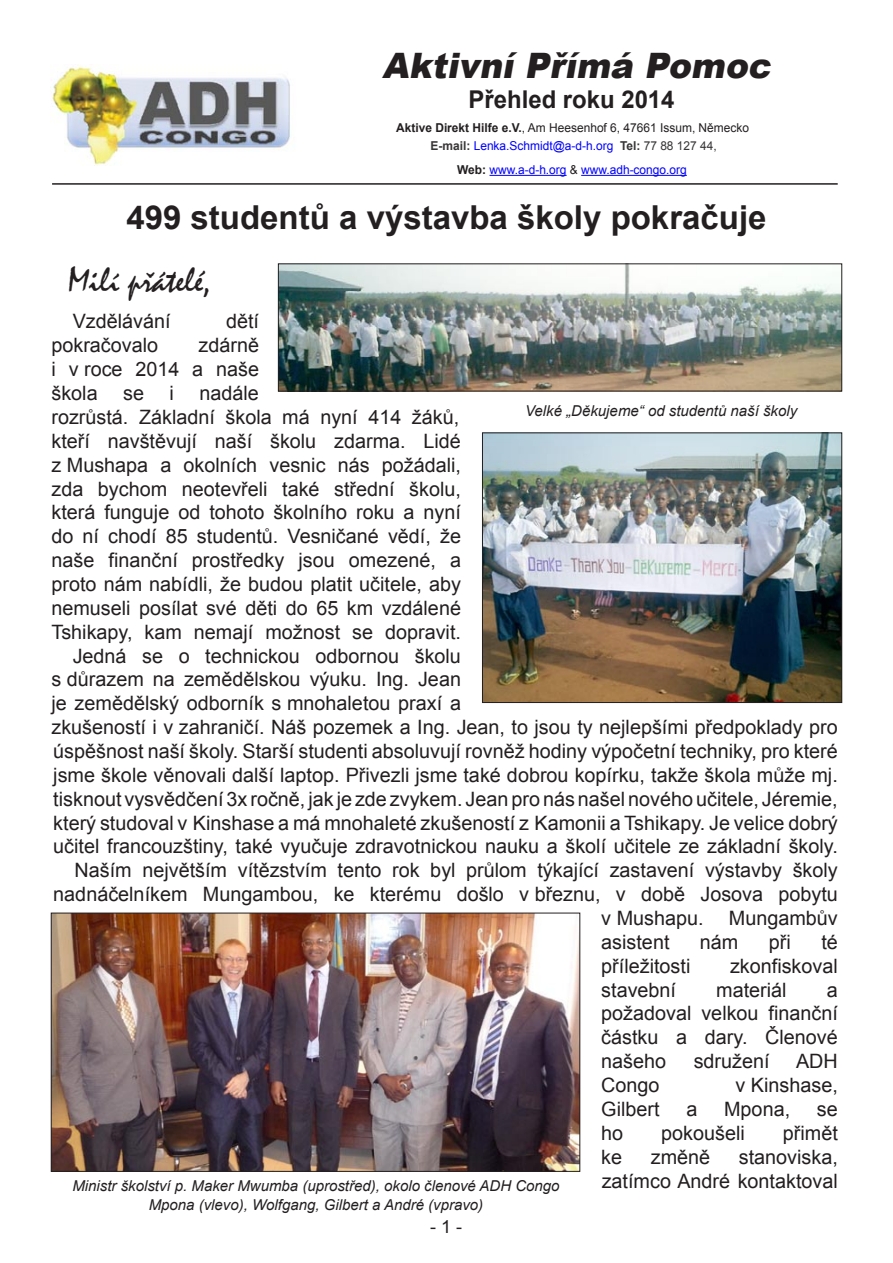
<style>
.page{position:relative;width:893px;height:1263px;background:#fff}
.page>*{position:absolute;margin:0;border:0;box-sizing:border-box;transform-origin:0 0}
.t1{font:36px "Mistral";color:#231f20}
.t2{font:italic 900 35.1px "Arial";color:#231f20}
.t3{font:700 33px "Arial";color:#231f20}
.t4{font:700 24.6px "Arial";color:#231f20}
.t5{font:19.8px/23.9px "Arial";color:#231f20;text-align:justify}
.t6{font:18px "Arial";color:#231f20}
.t7{font:italic 15px/18px "Arial";color:#231f20;text-align:center}
.t8{font:12.3px/17.9px "Arial";color:#231f20;text-align:center}
.t9{font:12.3px "Arial";color:#00f}
.s1{font-weight:700}
.s2{font-weight:700;color:#373535}
.s3{color:#00f}
.s4{color:#373535}
.s5{font-weight:700;color:#231f20}
.s6{color:#231f20}
</style>
<div class="page">
<img style="left:52px;top:65px;width:238px;height:100px">
<hr style="left:52px;top:183px;width:786px;height:2px;background:#231f20">
<img style="left:53px;top:915px;width:525px;height:254px">
<div style="left:51px;top:913px;width:529px;height:258px;border:1px solid #231f20"></div>
<hr style="left:489px;top:175px;width:78px;height:1px;background:#00f">
<hr style="left:581px;top:175px;width:106px;height:1px;background:#00f">
<img style="left:484px;top:435px;width:356px;height:266px">
<div style="left:482px;top:433px;width:360px;height:270px;border:1px solid #231f20"></div>
<img style="left:280px;top:266px;width:560px;height:123px">
<div style="left:278px;top:264px;width:564px;height:127px;border:1px solid #231f20"></div>
<h2 class="t2" style="left:382px;top:40px;width:398px">Aktivní Přímá Pomoc</h2>
<p class="t4" style="left:469px;top:83px;width:207px">Přehled roku 2014</p>
<p class="t8" style="left:396px;top:119px;width:354px"><span class="s1">Aktive Direkt Hilfe e.V.</span>, Am Heesenhof 6, 47661 Issum, Německo<br><span class="s2">E-mail:</span> <span class="s3">Lenka.Schmidt@a-d-h.org</span> <span class="s2">Tel:</span> <span class="s4">77 88 127 44,</span></p>
<p class="t9" style="left:457px;top:162px;width:231px"><span class="s5">Web:</span> www.a-d-h.org <span class="s6">&amp;</span> www.adh-congo.org</p>
<h3 class="t3" style="left:126px;top:195px;width:642px">499 studentů a výstavba školy pokračuje</h3>
<h1 class="t1" style="left:68px;top:258px;width:145px">Milí přátelé,</h1>
<p class="t5" style="left:73px;top:310px;width:99px">Vzdělávání</p>
<p class="t5" style="left:226px;top:310px;width:35px">dětí</p>
<p class="t5" style="left:51px;top:334px;width:108px">pokračovalo</p>
<p class="t5" style="left:51px;top:334px;width:209px;text-indent:147px">zdárně i v roce 2014 a naše škola</p>
<p class="t5" style="left:123px;top:381px;width:22px">se</p>
<p class="t5" style="left:170px;top:381px;width:6px">i</p>
<p class="t5" style="left:200px;top:381px;width:61px">nadále</p>
<p class="t5" style="left:51px;top:405px;width:409px">rozrůstá. Základní škola má nyní 414 žáků,</p>
<p class="t5" style="left:51px;top:429px;width:411px">kteří navštěvují naší školu zdarma. Lidé</p>
<p class="t5" style="left:51px;top:453px;width:411px">z Mushapa a okolních vesnic nás požádali,</p>
<p class="t5" style="left:51px;top:477px;width:411px">zda bychom neotevřeli také střední školu,</p>
<p class="t5" style="left:51px;top:501px;width:411px">která funguje od tohoto školního roku a nyní</p>
<p class="t5" style="left:51px;top:524px;width:411px">do ní chodí 85 studentů. Vesničané vědí, že</p>
<p class="t5" style="left:51px;top:548px;width:411px">naše finanční prostředky jsou omezené, a</p>
<p class="t5" style="left:51px;top:572px;width:411px">proto nám nabídli, že budou platit učitele, aby</p>
<p class="t5" style="left:51px;top:596px;width:411px">nemuseli posílat své děti do 65 km vzdálené</p>
<p class="t5" style="left:51px;top:620px;width:411px">Tshikapy, kam nemají možnost se dopravit.</p>
<p class="t5" style="left:73px;top:644px;width:390px">Jedná se o technickou odbornou školu</p>
<p class="t5" style="left:51px;top:668px;width:411px">s důrazem na zemědělskou výuku. Ing. Jean</p>
<p class="t5" style="left:51px;top:692px;width:411px">je zemědělský odborník s mnohaletou praxí a</p>
<p class="t5" style="left:51px;top:715px;width:788px">zkušeností i v zahraničí. Náš pozemek a Ing. Jean, to jsou ty nejlepšími předpoklady pro</p>
<p class="t5" style="left:53px;top:739px;width:786px">úspěšnost naší školy. Starší studenti absoluvují rovněž hodiny výpočetní techniky, pro které</p>
<p class="t5" style="left:53px;top:763px;width:786px">jsme škole věnovali další laptop. Přivezli jsme také dobrou kopírku, takže škola může mj.</p>
<p class="t5" style="left:53px;top:787px;width:786px">tisknout vysvědčení 3x ročně, jak je zde zvykem. Jean pro nás našel nového učitele, Jéremie,</p>
<p class="t5" style="left:53px;top:811px;width:786px">který studoval v Kinshase a má mnohaleté zkušeností z Kamonii a Tshikapy. Je velice dobrý</p>
<p class="t5" style="left:53px;top:835px;width:786px">učitel francouzštiny, také vyučuje zdravotnickou nauku a školí učitele ze základní školy.</p>
<p class="t5" style="left:75px;top:859px;width:765px">Naším největším vítězstvím tento rok byl průlom týkající zastavení výstavby školy</p>
<p class="t5" style="left:53px;top:882px;width:786px">nadnáčelníkem Mungambou, ke kterému došlo v březnu, v době Josova pobytu</p>
<p class="t5" style="left:601px;top:906px;width:104px">v Mushapu.</p>
<p class="t5" style="left:729px;top:906px;width:110px">Mungambův</p>
<p class="t5" style="left:601px;top:930px;width:70px">asistent</p>
<p class="t5" style="left:700px;top:930px;width:40px">nám</p>
<p class="t5" style="left:769px;top:930px;width:23px">při</p>
<p class="t5" style="left:821px;top:930px;width:18px">té</p>
<p class="t5" style="left:601px;top:954px;width:91px">příležitosti</p>
<p class="t5" style="left:730px;top:954px;width:109px">zkonfiskoval</p>
<p class="t5" style="left:601px;top:978px;width:76px">stavební</p>
<p class="t5" style="left:716px;top:978px;width:72px">materiál</p>
<p class="t7" style="left:525px;top:402px;width:274px">Velké „Děkujeme“ od studentů naší školy</p>
<p class="t5" style="left:601px;top:978px;width:238px;text-indent:226px">a požadoval velkou finanční částku a dary. Členové našeho</p>
<p class="t5" style="left:694px;top:1049px;width:77px">sdružení</p>
<p class="t5" style="left:796px;top:1049px;width:43px">ADH</p>
<p class="t7" style="left:72px;top:1177px;width:489px">Ministr školství p. Maker Mwumba (uprostřed), okolo členové ADH Congo<br>Mpona (vlevo), Wolfgang, Gilbert a André (vpravo)</p>
<p class="t6" style="left:430px;top:1215px;width:34px">- 1 -</p>
<p class="t5" style="left:601px;top:1073px;width:60px">Congo</p>
<p class="t5" style="left:735px;top:1073px;width:104px">v Kinshase,</p>
<p class="t5" style="left:601px;top:1097px;width:60px">Gilbert</p>
<p class="t5" style="left:686px;top:1097px;width:13px">a</p>
<p class="t5" style="left:724px;top:1097px;width:68px">Mpona,</p>
<p class="t5" style="left:817px;top:1097px;width:22px">se</p>
<p class="t5" style="left:601px;top:1121px;width:24px">ho</p>
<p class="t5" style="left:661px;top:1121px;width:85px">pokoušeli</p>
<p class="t5" style="left:783px;top:1121px;width:57px">přimět</p>
<p class="t5" style="left:601px;top:1145px;width:22px">ke</p>
<p class="t5" style="left:651px;top:1145px;width:61px">změně</p>
<p class="t5" style="left:602px;top:1145px;width:238px;text-align:right">stanoviska,<br>zatímco André kontaktoval</p>
</div>
